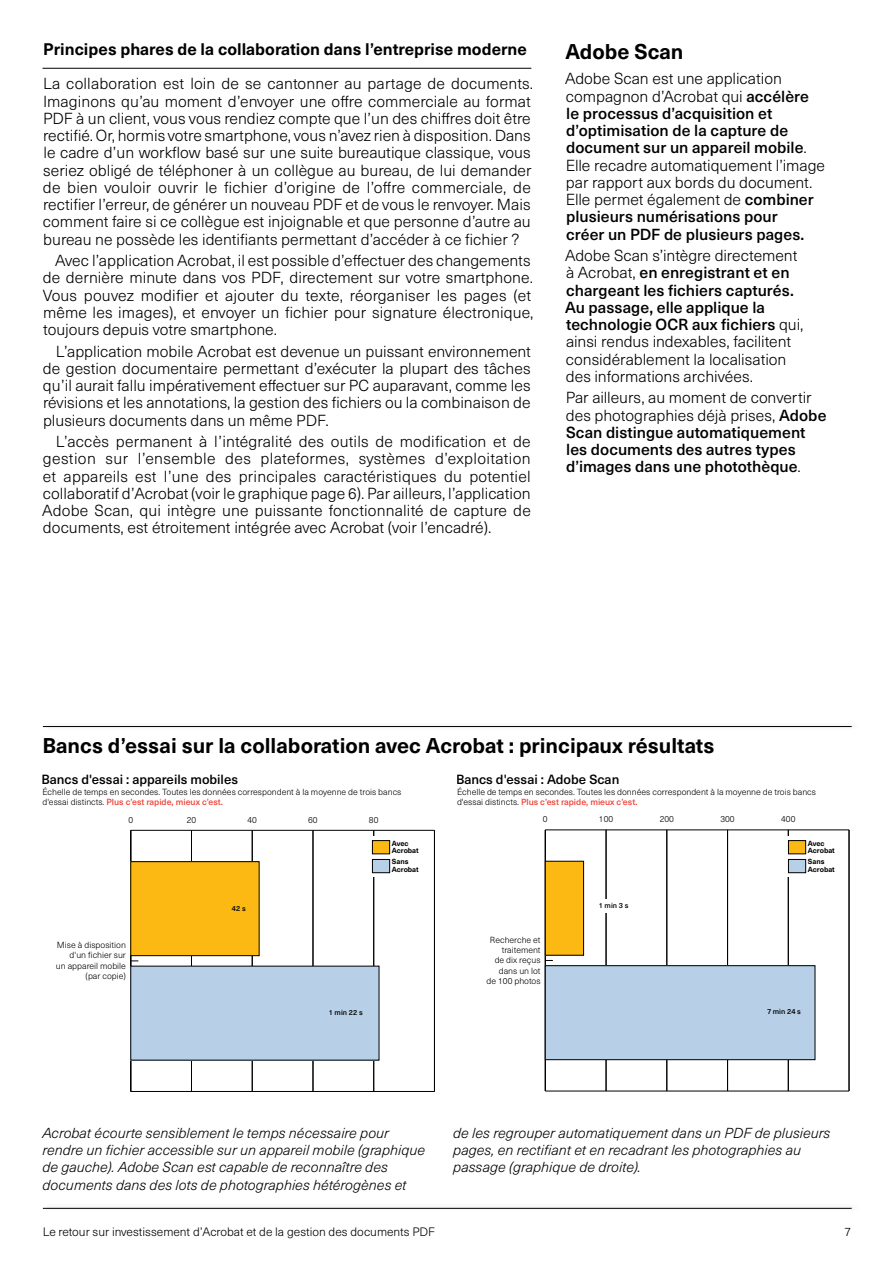
<style>
.page{position:relative;width:893px;height:1263px;background:#fff}
.page>*{position:absolute;margin:0;border:0;box-sizing:border-box;transform-origin:0 0}
.t1{font:700 21px "Neue Haas Unica W1 G";color:#000}
.t2{font:700 16.5px "Neue Haas Unica W1 G";color:#000}
.t3{font:300 15.75px/17.2px "Neue Haas Unica W1 G";color:#000}
.t4{font:500 15.75px/17.2px "Neue Haas Unica W1 G";color:#000}
.t5{font:italic 300 14.25px/17.2px "Neue Haas Unica W1 G";color:#000}
.t6{font:500 13.05px "Neue Haas Unica W1 G";color:#000}
.t7{font:300 12px "Neue Haas Unica W1 G";color:#000}
.t8{font:300 8.7px/10.5px "Neue Haas Unica W1 G";color:#000;text-align:right}
.t9{font:700 7.2px/7.2px "Neue Haas Unica W1 G";color:#000}
.t10{font:500 7.2px "Neue Haas Unica W1 G";color:#000}
.s1{font-weight:300}
.s2{font-weight:500}
.s3{font-weight:500;color:#ef4136}
</style>
<div class="page">
<hr style="left:43px;top:68px;width:488px;height:1px;background:#000">
<div style="left:43px;top:1203px;width:817px;height:9px;background:#000;opacity:.25"></div>
<hr style="left:43px;top:1208px;width:809px;height:1px;background:#000">
<div style="left:43px;top:721px;width:817px;height:9px;background:#000;opacity:.25"></div>
<hr style="left:43px;top:726px;width:809px;height:1px;background:#000">
<hr style="left:131px;top:1091px;width:303px;height:1px;background:#000">
<hr style="left:131px;top:830px;width:303px;height:1px;background:#000">
<hr style="left:191px;top:830px;width:1px;height:261px;background:#000">
<hr style="left:252px;top:830px;width:1px;height:261px;background:#000">
<hr style="left:313px;top:830px;width:1px;height:261px;background:#000">
<hr style="left:373px;top:830px;width:1px;height:261px;background:#000">
<hr style="left:434px;top:830px;width:1px;height:261px;background:#000">
<hr style="left:130px;top:830px;width:1px;height:261px;background:#000">
<div style="left:131px;top:966px;width:248px;height:94px;background:#b7d0e7"></div>
<div style="left:131px;top:862px;width:128px;height:94px;background:#fdb913"></div>
<div style="left:131px;top:861px;width:128px;height:95px;border:1px solid #000"></div>
<div style="left:368px;top:837px;width:63px;height:40px;background:#fff"></div>
<div style="left:372px;top:840px;width:18px;height:14px;background:#fdb913"></div>
<div style="left:372px;top:840px;width:18px;height:14px;border:1px solid #000"></div>
<div style="left:372px;top:859px;width:18px;height:14px;background:#b7d0e7"></div>
<div style="left:372px;top:859px;width:18px;height:14px;border:1px solid #000"></div>
<hr style="left:545px;top:1091px;width:304px;height:1px;background:#000">
<hr style="left:545px;top:830px;width:304px;height:1px;background:#000">
<hr style="left:606px;top:830px;width:1px;height:261px;background:#000">
<hr style="left:667px;top:830px;width:1px;height:261px;background:#000">
<hr style="left:727px;top:830px;width:1px;height:261px;background:#000">
<hr style="left:788px;top:830px;width:1px;height:261px;background:#000">
<hr style="left:849px;top:830px;width:1px;height:261px;background:#000">
<hr style="left:545px;top:830px;width:1px;height:261px;background:#000">
<div style="left:545px;top:966px;width:270px;height:94px;background:#b7d0e7"></div>
<div style="left:545px;top:965px;width:270px;height:95px;border:1px solid #000"></div>
<div style="left:545px;top:861px;width:39px;height:94px;background:#fdb913"></div>
<div style="left:545px;top:861px;width:39px;height:94px;border:1px solid #000"></div>
<div style="left:592px;top:899px;width:55px;height:14px;background:#fff"></div>
<div style="left:784px;top:837px;width:63px;height:40px;background:#fff"></div>
<div style="left:788px;top:840px;width:18px;height:14px;background:#fdb913"></div>
<div style="left:788px;top:840px;width:18px;height:14px;border:1px solid #000"></div>
<div style="left:788px;top:859px;width:18px;height:14px;background:#b7d0e7"></div>
<div style="left:788px;top:859px;width:18px;height:14px;border:1px solid #000"></div>
<p class="t2" style="left:43px;top:37px;width:485px">Principes phares de la collaboration dans l’entreprise moderne</p>
<p class="t3" style="left:43px;top:74px;width:492px">La collaboration est loin de se cantonner au partage de documents.<br>Imaginons qu’au moment d’envoyer une offre commerciale au format PDF à un client, vous vous rendiez compte que l’un des chiffres doit être rectifié. Or, hormis votre smartphone, vous n’avez rien à disposition. Dans le cadre d’un workflow basé sur une suite bureautique classique, vous seriez obligé de téléphoner à un collègue au bureau, de lui demander de bien vouloir ouvrir le fichier d’origine de l’offre commerciale, de rectifier l’erreur, de générer un nouveau PDF et de vous le renvoyer. Mais comment faire si ce collègue est injoignable et que personne d’autre au bureau ne possède les identifiants permettant d’accéder à ce fichier ?</p>
<p class="t3" style="left:43px;top:251px;width:492px;text-indent:12px">Avec l’application Acrobat, il est possible d’effectuer des changements de dernière minute dans vos PDF, directement sur votre smartphone.<br>Vous pouvez modifier et ajouter du texte, réorganiser les pages (et même les images), et envoyer un fichier pour signature électronique, toujours depuis votre smartphone.</p>
<p class="t3" style="left:43px;top:342px;width:490px;text-align:justify;text-indent:13px">L’application mobile Acrobat est devenue un puissant environnement de gestion documentaire permettant d’exécuter la plupart des tâches qu’il aurait fallu impérativement effectuer sur PC auparavant, comme les révisions et les annotations, la gestion des fichiers ou la combinaison de plusieurs documents dans un même PDF.</p>
<p class="t3" style="left:42px;top:432px;width:490px;text-align:justify;text-indent:14px">L’accès permanent à l’intégralité des outils de modification et de gestion sur l’ensemble des plateformes, systèmes d’exploitation et appareils est l’une des principales caractéristiques du potentiel collaboratif d’Acrobat (voir le graphique page 6). Par ailleurs, l’application Adobe Scan, qui intègre une puissante fonctionnalité de capture de documents, est étroitement intégrée avec Acrobat (voir l’encadré).</p>
<h1 class="t1" style="left:565px;top:35px;width:120px">Adobe Scan</h1>
<p class="t4" style="left:565px;top:69px;width:261px"><span class="s1">Adobe Scan est une application compagnon d’Acrobat qui</span> accélère<br>le processus d’acquisition et d’optimisation de la capture de document sur un appareil mobile<span class="s1">.<br>Elle recadre automatiquement l’image par rapport aux bords du document.<br>Elle permet également de</span> combiner plusieurs numérisations pour<br>créer un PDF de plusieurs pages.</p>
<p class="t3" style="left:565px;top:246px;width:240px">Adobe Scan s’intègre directement à Acrobat, <span class="s2">en enregistrant et en chargeant les fichiers capturés.<br>Au passage, elle applique la technologie OCR aux fichiers</span> qui, ainsi rendus indexables, facilitent considérablement la localisation des informations archivées.</p>
<p class="t4" style="left:566px;top:388px;width:262px"><span class="s1">Par ailleurs, au moment de convertir des photographies déjà prises,</span> Adobe Scan distingue automatiquement les documents des autres types d’images dans une photothèque<span class="s1">.</span></p>
<h1 class="t1" style="left:43px;top:730px;width:673px">Bancs d’essai sur la collaboration avec Acrobat : principaux résultats</h1>
<p class="t6" style="left:41px;top:769px;width:198px">Bancs d'essai : appareils mobiles</p>
<p class="t8" style="left:128px;top:814px;width:6px">0</p>
<p class="t8" style="left:187px;top:814px;width:11px">20</p>
<p class="t8" style="left:247px;top:814px;width:11px">40</p>
<p class="t8" style="left:308px;top:814px;width:11px">60</p>
<p class="t8" style="left:369px;top:814px;width:11px">80</p>
<p class="t8" style="left:42px;top:786px;width:360px;text-align:left">Échelle de temps en secondes. Toutes les données correspondent à la moyenne de trois bancs d'essai distincts. <span class="s3">Plus c’est rapide, mieux c’est.</span></p>
<p class="t6" style="left:456px;top:769px;width:165px">Bancs d'essai : Adobe Scan</p>
<p class="t8" style="left:543px;top:813px;width:6px">0</p>
<p class="t8" style="left:599px;top:813px;width:16px">100</p>
<p class="t8" style="left:660px;top:813px;width:16px">200</p>
<p class="t8" style="left:720px;top:813px;width:16px">300</p>
<p class="t8" style="left:781px;top:813px;width:16px">400</p>
<p class="t8" style="left:457px;top:786px;width:360px;text-align:left">Échelle de temps en secondes. Toutes les données correspondent à la moyenne de trois bancs d'essai distincts. <span class="s3">Plus c’est rapide, mieux c’est.</span></p>
<p class="t9" style="left:392px;top:839px;width:29px">Avec<br>Acrobat</p>
<p class="t9" style="left:392px;top:858px;width:29px">Sans<br>Acrobat</p>
<p class="t9" style="left:808px;top:839px;width:29px">Avec<br>Acrobat</p>
<p class="t9" style="left:808px;top:858px;width:29px">Sans<br>Acrobat</p>
<p class="t10" style="left:232px;top:903px;width:15px">42 s</p>
<p class="t10" style="left:599px;top:900px;width:31px">1 min 3 s</p>
<p class="t8" style="left:56px;top:939px;width:72px">Mise à disposition d'un chier sur<br>un appareil mobile (par copie)</p>
<p class="t8" style="left:486px;top:934px;width:56px">Recherche et traitement<br>de dix reçus dans un lot<br>de 100 photos</p>
<p class="t10" style="left:329px;top:1007px;width:35px">1 min 22 s</p>
<p class="t10" style="left:767px;top:1006px;width:35px">7 min 24 s</p>
<p class="t5" style="left:43px;top:1123px;width:384px">Acrobat écourte sensiblement le temps nécessaire pour rendre un fichier accessible sur un appareil mobile (graphique de gauche). Adobe Scan est capable de reconnaître des documents dans des lots de photographies hétérogènes et</p>
<p class="t5" style="left:453px;top:1123px;width:379px">de les regrouper automatiquement dans un PDF de plusieurs pages, en rectifiant et en recadrant les photographies au passage (graphique de droite).</p>
<p class="t7" style="left:43px;top:1222px;width:394px">Le retour sur investissement d’Acrobat et de la gestion des documents PDF</p>
<p class="t7" style="left:844px;top:1222px;width:8px">7</p>
</div>
